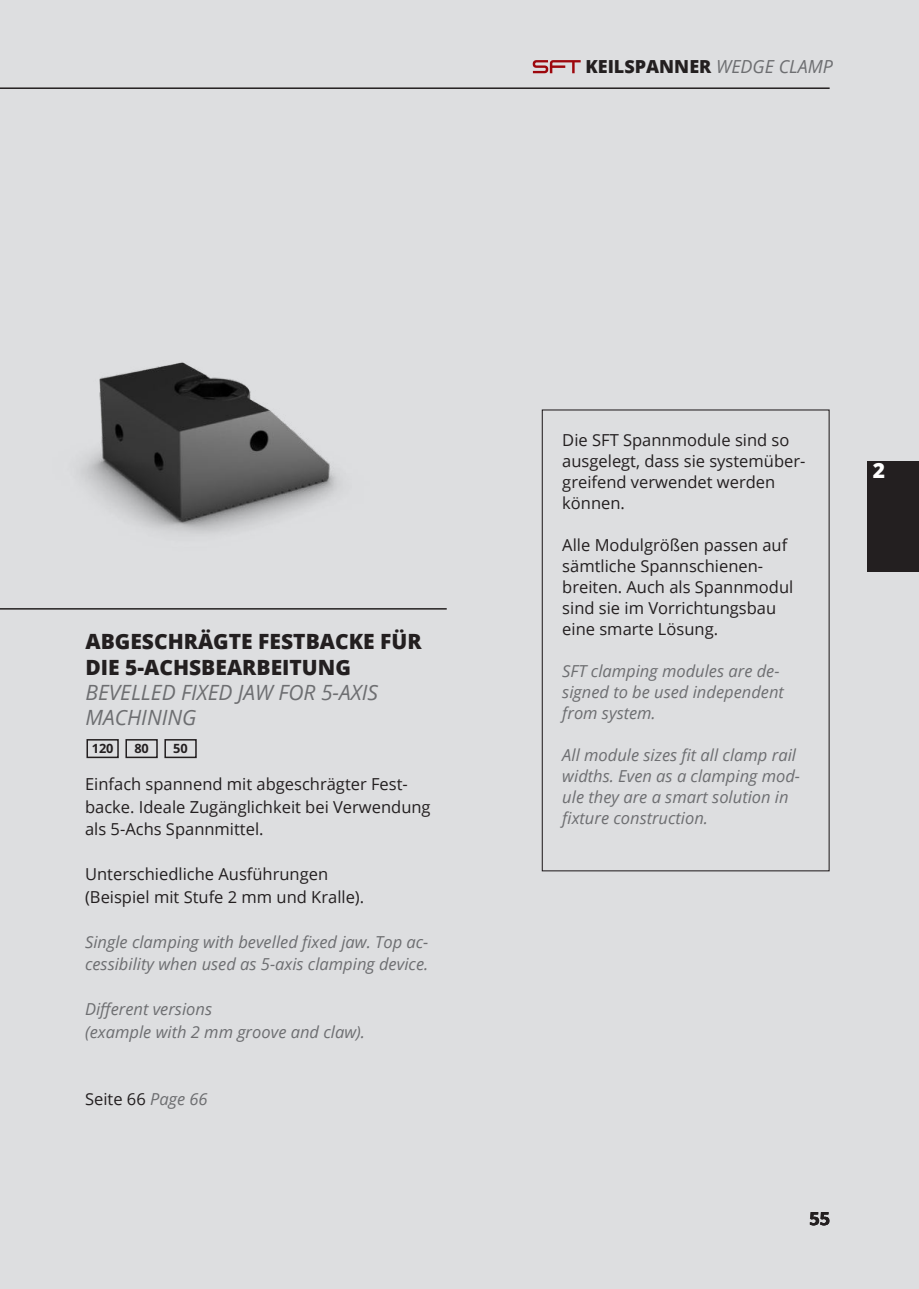
<style>
.page{position:relative;width:919px;height:1289px;background:#fff}
.page>*{position:absolute;margin:0;border:0;box-sizing:border-box;transform-origin:0 0}
.t1{font:800 21px/25.2px "Open Sans";color:#231f20}
.t2{font:italic 21px/25.2px "Open Sans";color:#6d6e71}
.t3{font:800 21px "Open Sans";color:#fff}
.t4{font:800 18px "Open Sans";color:#231f20}
.t5{font:700 18px "Open Sans";color:#231f20}
.t6{font:16.5px/21px "Open Sans";color:#231f20}
.t7{font:italic 16.5px/21px "Open Sans";color:#6d6e71}
.t8{font:700 12.75px "Open Sans";color:#231f20}
.s1{font-weight:400;font-style:italic;color:#6d6e71}
.s2{font-style:italic;color:#6d6e71}
</style>
<div class="page">
<div style="left:0;top:0;width:918px;height:1288px;background:#dddee0"></div>
<img style="left:0;top:362px;width:447px;height:397px">
<div style="left:867px;top:462px;width:51px;height:110px;background:#231f20"></div>
<svg style="left:532px;top:60px;width:48px;height:13px"></svg>
<hr style="left:0;top:87px;width:829px;height:2px;background:#231f20">
<hr style="left:0;top:608px;width:446px;height:1px;background:#231f20">
<div style="left:86px;top:739px;width:33px;height:19px;border:2px solid #231f20"></div>
<div style="left:125px;top:739px;width:33px;height:19px;border:2px solid #231f20"></div>
<div style="left:164px;top:739px;width:33px;height:19px;border:2px solid #231f20"></div>
<div style="left:541px;top:409px;width:288px;height:462px;border:1px solid #231f20"></div>
<p class="t4" style="left:585px;top:59px;width:249px">KEILSPANNER <span class="s1">WEDGE CLAMP</span></p>
<p class="t1" style="left:85px;top:631px;width:337px">ABGESCHRÄGTE FESTBACKE FÜR<br>DIE 5-ACHSBEARBEITUNG</p>
<p class="t2" style="left:85px;top:681px;width:294px">BEVELLED FIXED JAW FOR 5-AXIS<br>MACHINING</p>
<p class="t8" style="left:92px;top:741px;width:23px">120</p>
<p class="t8" style="left:134px;top:741px;width:16px">80</p>
<p class="t8" style="left:173px;top:741px;width:16px">50</p>
<p class="t6" style="left:85px;top:774px;width:347px;line-height:22.5px">Einfach spannend mit abgeschrägter Fest&shy;backe. Ideale Zugänglichkeit bei Verwendung als 5-Achs Spannmittel.</p>
<p class="t6" style="left:85px;top:864px;width:280px;line-height:22.5px">Unterschiedliche Ausführungen (Beispiel mit Stufe 2 mm und Kralle).</p>
<p class="t7" style="left:85px;top:930px;width:345px;line-height:22.5px">Single clamping with bevelled fixed jaw. Top ac&shy;cessibility when used as 5-axis clamping device.</p>
<p class="t7" style="left:85px;top:997px;width:281px;line-height:22.5px">Different versions<br>(example with 2 mm groove and claw).</p>
<p class="t6" style="left:85px;top:1090px;width:124px">Seite 66 <span class="s2">Page 66</span></p>
<p class="t6" style="left:562px;top:431px;width:245px">Die SFT Spannmodule sind so ausgelegt, dass sie systemüber&shy;greifend verwendet werden können.</p>
<p class="t6" style="left:562px;top:533px;width:232px">Alle Modulgrößen passen auf sämtliche Spannschienen&shy;breiten. Auch als Spannmodul sind sie im Vorrichtungsbau eine smarte Lösung.</p>
<p class="t7" style="left:562px;top:662px;width:223px">SFT clamping modules are de&shy;signed to be used independent from system.</p>
<p class="t7" style="left:562px;top:743px;width:239px">All module sizes fit all clamp rail widths. Even as a clamping mod&shy;ule they are a smart solution in fixture construction.</p>
<p class="t3" style="left:872px;top:458px;width:14px">2</p>
<p class="t5" style="left:809px;top:1211px;width:22px">55</p>
</div>
